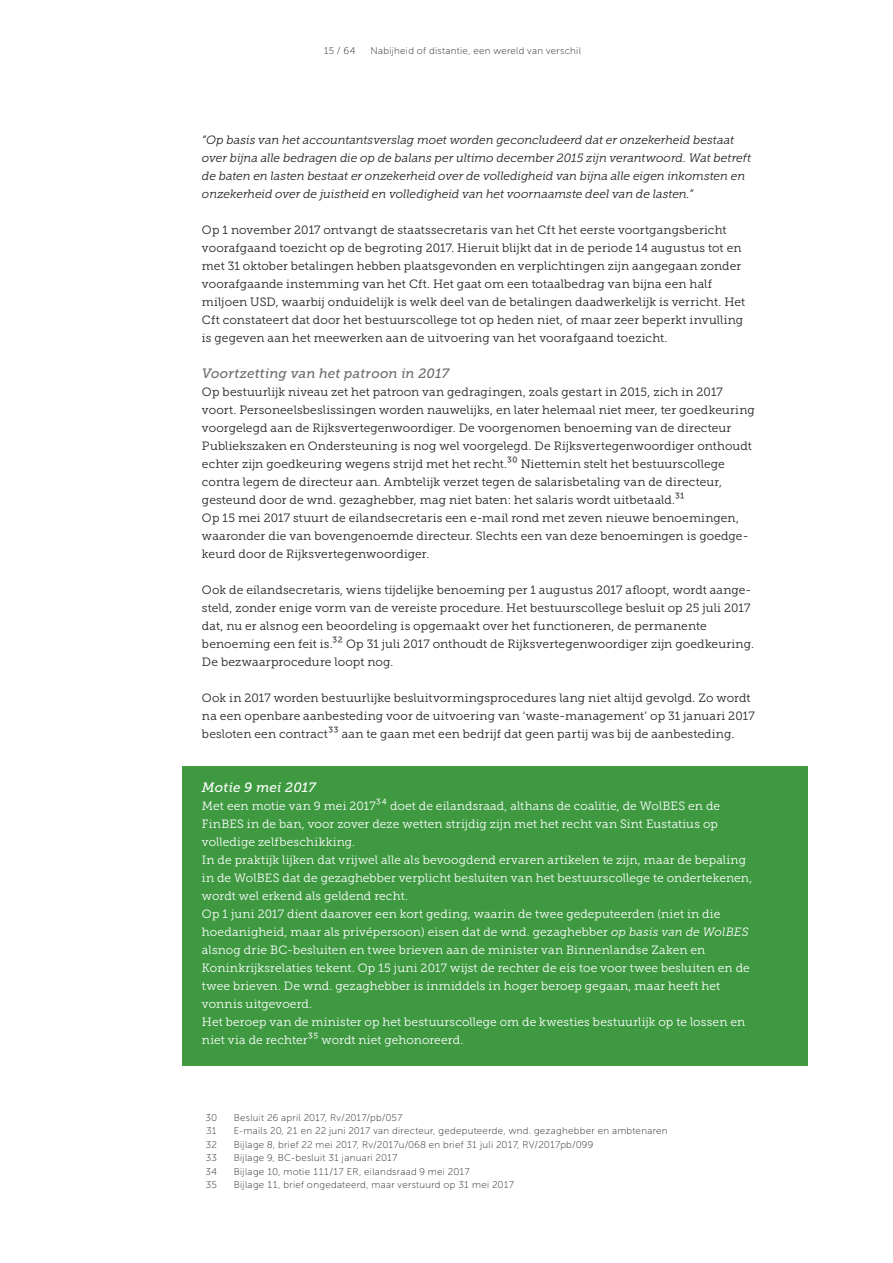
<style>
.page{position:relative;width:893px;height:1263px;background:#fff}
.page>*{position:absolute;margin:0;border:0;box-sizing:border-box;transform-origin:0 0}
.t1{font:italic 13.5px "Museo Slab 500";letter-spacing:.01em;color:#6c6d70}
.t2{font:italic 13.5px "Museo Slab 500";letter-spacing:.01em;color:#fff}
.t3{font:12px/18px "Museo Slab 300";letter-spacing:.01em;color:#231f20}
.t4{font:12px/18px "Museo Slab 300";letter-spacing:.01em;color:#fff}
.t5{font:italic 12px/18px "Museo Slab 300";letter-spacing:-.005em;color:#231f20}
.t6{font:9.75px "Museo Sans 100";letter-spacing:.03em;color:#231f20}
.s1{font-size:13.2px}
.s2{font-style:italic}
</style>
<div class="page">
<div style="left:183px;top:765px;width:625px;height:30px;background:#3e9941"></div>
<div style="left:183px;top:788px;width:625px;height:61px;background:#3e9941"></div>
<div style="left:183px;top:842px;width:625px;height:61px;background:#3e9941"></div>
<div style="left:183px;top:896px;width:625px;height:115px;background:#3e9941"></div>
<div style="left:183px;top:1004px;width:625px;height:43px;background:#3e9941"></div>
<div style="left:183px;top:1040px;width:625px;height:25px;background:#3e9941"></div>
<p class="t6" style="left:324px;top:45px;width:33px">15 / 64</p>
<p class="t6" style="left:370px;top:45px;width:212px">Nabijheid of distantie, een wereld van verschil</p>
<p class="t5" style="left:202px;top:131px;width:551px">“Op basis van het accountantsverslag moet worden geconcludeerd dat er onzekerheid bestaat over bijna alle bedragen die op de balans per ultimo december 2015 zijn verantwoord. Wat betreft de baten en lasten bestaat er onzekerheid over de volledigheid van bijna alle eigen inkomsten en onzekerheid over de juistheid en volledigheid van het voornaamste deel van de lasten.”</p>
<p class="t3" style="left:202px;top:221px;width:545px">Op 1 november 2017 ontvangt de staatssecretaris van het Cft het eerste voortgangsbericht voorafgaand toezicht op de begroting 2017. Hieruit blijkt dat in de periode 14 augustus tot en met 31 oktober betalingen hebben plaatsgevonden en verplichtingen zijn aangegaan zonder voorafgaande instemming van het Cft. Het gaat om een totaalbedrag van bijna een half miljoen USD, waarbij onduidelijk is welk deel van de betalingen daadwerkelijk is verricht. Het Cft constateert dat door het bestuurscollege tot op heden niet, of maar zeer beperkt invulling is gegeven aan het meewerken aan de uitvoering van het voorafgaand toezicht.</p>
<p class="t1" style="left:202px;top:366px;width:249px">Voortzetting van het patroon in 2017</p>
<p class="t3" style="left:202px;top:383px;width:554px">Op bestuurlijk niveau zet het patroon van gedragingen, zoals gestart in 2015, zich in 2017 voort. Personeelsbeslissingen worden nauwelijks, en later helemaal niet meer, ter goedkeuring voorgelegd aan de Rijksvertegenwoordiger. De voorgenomen benoeming van de directeur Publiekszaken en Ondersteuning is nog wel voorgelegd. De Rijksvertegenwoordiger onthoudt echter zijn goedkeuring wegens strijd met het recht.<span class="s1">30</span> Niettemin stelt het bestuurscollege contra legem de directeur aan. Ambtelijk verzet tegen de salarisbetaling van de directeur, gesteund door de wnd. gezaghebber, mag niet baten: het salaris wordt uitbetaald.<span class="s1">31<br></span>Op 15 mei 2017 stuurt de eilandsecretaris een e-mail rond met zeven nieuwe benoemingen, waaronder die van bovengenoemde directeur. Slechts een van deze benoemingen is goedge&shy;keurd door de Rijksvertegenwoordiger.</p>
<p class="t3" style="left:202px;top:581px;width:553px">Ook de eilandsecretaris, wiens tijdelijke benoeming per 1 augustus 2017 afloopt, wordt aange&shy;steld, zonder enige vorm van de vereiste procedure. Het bestuurscollege besluit op 25 juli 2017 dat, nu er alsnog een beoordeling is opgemaakt over het functioneren, de permanente benoeming een feit is.<span class="s1">32</span> Op 31 juli 2017 onthoudt de Rijksvertegenwoordiger zijn goedkeuring.<br>De bezwaarprocedure loopt nog.</p>
<p class="t3" style="left:202px;top:689px;width:554px">Ook in 2017 worden bestuurlijke besluitvormingsprocedures lang niet altijd gevolgd. Zo wordt na een openbare aanbesteding voor de uitvoering van ‘waste-management’ op 31 januari 2017 besloten een contract<span class="s1">33</span> aan te gaan met een bedrijf dat geen partij was bij de aanbesteding.</p>
<p class="t2" style="left:202px;top:780px;width:115px">Motie 9 mei 2017</p>
<p class="t4" style="left:202px;top:797px;width:552px">Met een motie van 9 mei 2017<span class="s1">34</span> doet de eilandsraad, althans de coalitie, de WolBES en de FinBES in de ban, voor zover deze wetten strijdig zijn met het recht van Sint Eustatius op volledige zelfbeschikking.<br>In de praktijk lijken dat vrijwel alle als bevoogdend ervaren artikelen te zijn, maar de bepaling in de WolBES dat de gezaghebber verplicht besluiten van het bestuurscollege te ondertekenen, wordt wel erkend als geldend recht.<br>Op 1 juni 2017 dient daarover een kort geding, waarin de twee gedeputeerden (niet in die hoedanigheid, maar als privépersoon) eisen dat de wnd. gezaghebber <span class="s2">op basis van de WolBES </span>alsnog drie BC-besluiten en twee brieven aan de minister van Binnenlandse Zaken en Koninkrijksrelaties tekent. Op 15 juni 2017 wijst de rechter de eis toe voor twee besluiten en de twee brieven. De wnd. gezaghebber is inmiddels in hoger beroep gegaan, maar heeft het vonnis uitgevoerd.<br>Het beroep van de minister op het bestuurscollege om de kwesties bestuurlijk op te lossen en niet via de rechter<span class="s1">35</span> wordt niet gehonoreerd.</p>
<p class="t6" style="left:206px;top:1112px;width:13px">30</p>
<p class="t6" style="left:234px;top:1112px;width:170px">Besluit 26 april 2017, Rv/2017/pb/057</p>
<p class="t6" style="left:206px;top:1125px;width:12px">31</p>
<p class="t6" style="left:234px;top:1125px;width:435px">E-mails 20, 21 en 22 juni 2017 van directeur, gedeputeerde, wnd. gezaghebber en ambtenaren</p>
<p class="t6" style="left:206px;top:1139px;width:13px">32</p>
<p class="t6" style="left:234px;top:1139px;width:361px">Bijlage 8, brief 22 mei 2017, Rv/2017u/068 en brief 31 juli 2017, RV/2017pb/099</p>
<p class="t6" style="left:206px;top:1152px;width:13px">33</p>
<p class="t6" style="left:234px;top:1152px;width:165px">Bijlage 9, BC-besluit 31 januari 2017</p>
<p class="t6" style="left:205px;top:1166px;width:13px">34</p>
<p class="t6" style="left:234px;top:1166px;width:238px">Bijlage 10, motie 111/17 ER, eilandsraad 9 mei 2017</p>
<p class="t6" style="left:206px;top:1179px;width:13px">35</p>
<p class="t6" style="left:234px;top:1179px;width:282px">Bijlage 11, brief ongedateerd, maar verstuurd op 31 mei 2017</p>
</div>
